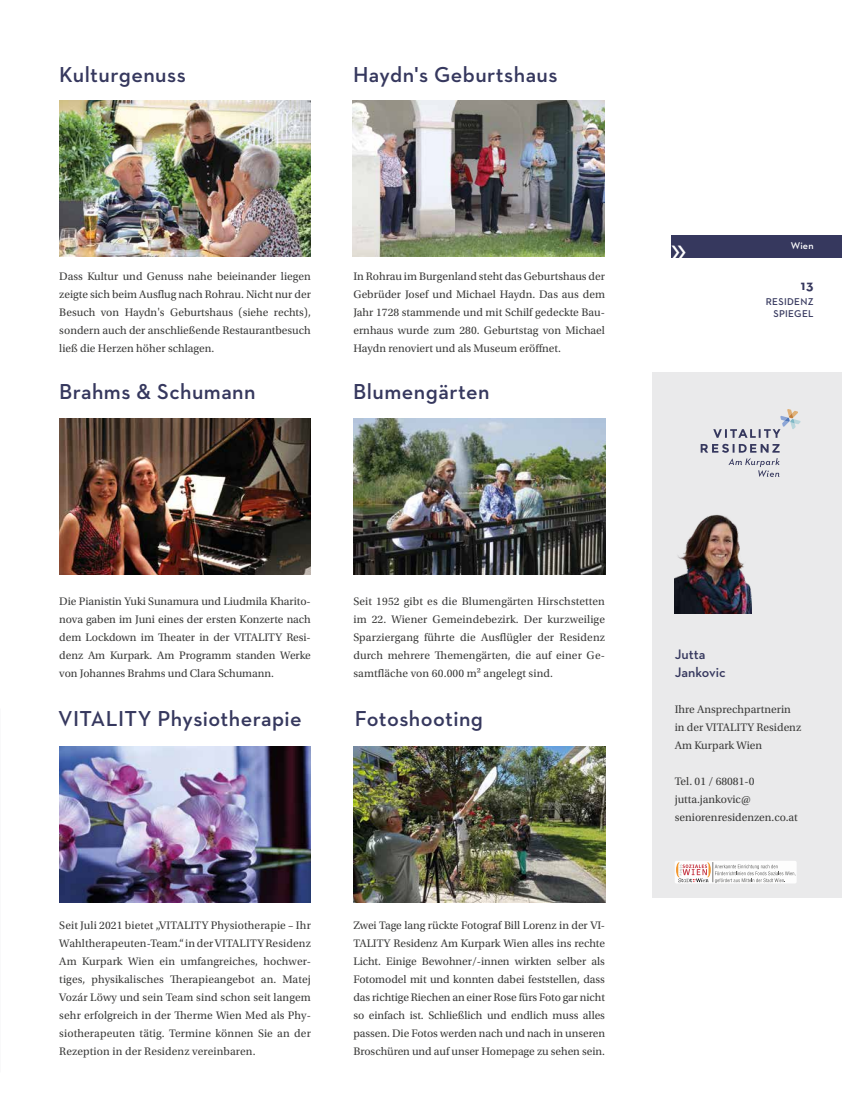
<style>
.page{position:relative;width:842px;height:1106px;background:#fff}
.page>*{position:absolute;margin:0;border:0;box-sizing:border-box;transform-origin:0 0}
.t1{font:38px "Myriad Pro";color:#fff}
.t2{font:600 22px "Neutraface 2 Text";letter-spacing:.02em;color:#36385e}
.t3{font:600 14px/18px "Neutraface 2 Text";color:#36385e}
.t4{font:700 14px "Neutraface 2 Text";color:#36385e}
.t5{font:11.5px/18px "Utopia Std";color:#3c3c3b;text-align:justify}
.t6{font:600 10px/12px "Neutraface 2 Text";letter-spacing:.03em;color:#36385e;text-align:right}
.t7{font:600 10px "Neutraface 2 Text";color:#fff}
</style>
<div class="page">
<div style="left:672px;top:235px;width:170px;height:22px;background:#36385e"></div>
<div style="left:652px;top:372px;width:190px;height:525px;background:#eaeaeb"></div>
<img style="left:675px;top:514px;width:76px;height:100px">
<img style="left:59px;top:100px;width:252px;height:156px">
<img style="left:59px;top:418px;width:252px;height:156px">
<img style="left:59px;top:747px;width:252px;height:155px">
<img style="left:353px;top:100px;width:252px;height:156px">
<img style="left:353px;top:418px;width:252px;height:156px">
<img style="left:353px;top:747px;width:252px;height:155px">
<svg style="left:713px;top:409px;width:87px;height:29px"></svg>
<svg style="left:701px;top:444px;width:79px;height:33px"></svg>
<div style="left:675px;top:860px;width:122px;height:23px;background:#fff;border-radius:2px"></div>
<svg style="left:676px;top:862px;width:120px;height:21px"></svg>
<h2 class="t2" style="left:59px;top:60px;width:128px">Kulturgenuss</h2>
<h2 class="t2" style="left:353px;top:61px;width:206px">Haydn's Geburtshaus</h2>
<h1 class="t1" style="left:671px;top:229px;width:17px">»</h1>
<p class="t7" style="left:791px;top:240px;width:24px">Wien</p>
<p class="t5" style="left:59px;top:268px;width:253px">Dass Kultur und Genuss nahe beieinander liegen zeigte sich beim Ausflug nach Rohrau. Nicht nur der Besuch von Haydn's Geburtshaus (siehe rechts), sondern auch der anschließende Restaurantbesuch ließ die Herzen höher schlagen.</p>
<p class="t5" style="left:353px;top:268px;width:253px">In Rohrau im Burgenland steht das Geburtshaus der Gebrüder Josef und Michael Haydn. Das aus dem Jahr 1728 stammende und mit Schilf gedeckte Bau&shy;ernhaus wurde zum 280. Geburtstag von Michael Haydn renoviert und als Museum eröffnet.</p>
<p class="t4" style="left:801px;top:276px;width:14px">13</p>
<p class="t6" style="left:766px;top:295px;width:49px">RESIDENZ<br>SPIEGEL</p>
<h2 class="t2" style="left:59px;top:377px;width:198px">Brahms &amp; Schumann</h2>
<h2 class="t2" style="left:353px;top:377px;width:138px">Blumengärten</h2>
<p class="t5" style="left:59px;top:592px;width:253px">Die Pianistin Yuki Sunamura und Liudmila Kharito&shy;nova gaben im Juni eines der ersten Konzerte nach dem Lockdown im Theater in der VITALITY Resi&shy;denz Am Kurpark. Am Programm standen Werke von Johannes Brahms und Clara Schumann.</p>
<h2 class="t2" style="left:58px;top:704px;width:245px">VITALITY Physiotherapie</h2>
<p class="t5" style="left:353px;top:592px;width:253px">Seit 1952 gibt es die Blumengärten Hirschstetten im 22. Wiener Gemeindebezirk. Der kurzweilige Sparziergang führte die Ausflügler der Residenz durch mehrere Themengärten, die auf einer Ge&shy;samtfläche von 60.000 m² angelegt sind.</p>
<h2 class="t2" style="left:355px;top:704px;width:130px">Fotoshooting</h2>
<p class="t5" style="left:59px;top:916px;width:253px">Seit Juli 2021 bietet „VITALITY Physiotherapie – Ihr Wahltherapeuten-Team.“ in der VITALITY Residenz Am Kurpark Wien ein umfangreiches, hochwer&shy;tiges, physikalisches Therapieangebot an. Matej Vozár Löwy und sein Team sind schon seit langem sehr erfolgreich in der Therme Wien Med als Phy&shy;siotherapeuten tätig. Termine können Sie an der Rezeption in der Residenz vereinbaren.</p>
<p class="t5" style="left:353px;top:916px;width:253px">Zwei Tage lang rückte Fotograf Bill Lorenz in der VI-TALITY Residenz Am Kurpark Wien alles ins rechte Licht. Einige Bewohner/-innen wirkten selber als Fotomodel mit und konnten dabei feststellen, dass das richtige Riechen an einer Rose fürs Foto gar nicht so einfach ist. Schließlich und endlich muss alles passen. Die Fotos werden nach und nach in unseren Broschüren und auf unser Homepage zu sehen sein.</p>
<p class="t3" style="left:675px;top:644px;width:52px">Jutta<br>Jankovic</p>
<p class="t5" style="left:675px;top:700px;width:128px;text-align:left">Ihre Ansprechpartnerin in der VITALITY Residenz<br>Am Kurpark Wien</p>
<p class="t5" style="left:675px;top:772px;width:125px;text-align:left">Tel. 01 / 68081-0 jutta.jankovic@ seniorenresidenzen.co.at</p>
</div>
